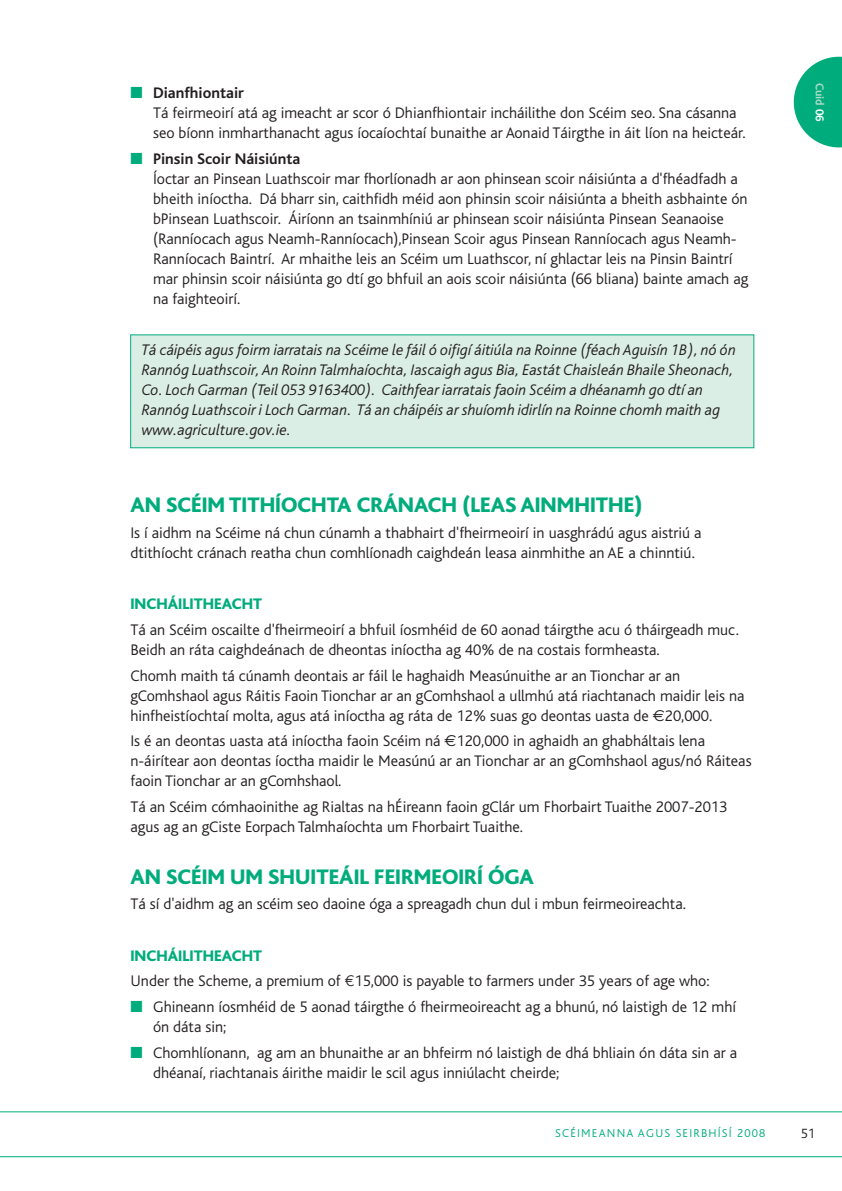
<style>
.page{position:relative;width:842px;height:1191px;background:#fff}
.page>*{position:absolute;margin:0;border:0;box-sizing:border-box;transform-origin:0 0}
.t1{font:800 22px "Bliss";color:#00ac7c}
.t2{font:300 16px/20px "Bliss";color:#231f20}
.t3{font:italic 300 16px/20px "Bliss";color:#231f20}
.t4{font:800 16px "Bliss";color:#00ac7c}
.t5{font:300 14px "Bliss";color:#231f20}
.t6{font:300 12px "Bliss";letter-spacing:.1em;color:#00ac7c}
.t7{font:700 12px "Bliss";color:#afdccb}
.s1{color:#00ac7c}
.s2{font-weight:700}
.s3{font-family:"Euro Sans";font-weight:400}
.s4{font-weight:800;color:#00ac7c}
.s5{font-family:"Euro Sans ITC";font-weight:400}
.s6{color:#fff}
</style>
<div class="page">
<svg style="left:794px;top:57px;width:48px;height:90px"></svg>
<svg style="left:0;top:1111px;width:842px;height:46px"></svg>
<div style="left:131px;top:335px;width:623px;height:112px;background:#dbeee6"></div>
<p class="t2" style="left:153px;top:84px;width:594px;text-indent:-23px"><span class="s1">■</span> <span class="s2">Dianfhiontair<br></span>Tá feirmeoirí atá ag imeacht ar scor ó Dhianfhiontair incháilithe don Scéim seo. Sna cásanna seo bíonn inmharthanacht agus íocaíochtaí bunaithe ar Aonaid Táirgthe in áit líon na heicteár.</p>
<p class="t2" style="left:153px;top:150px;width:597px;text-indent:-23px"><span class="s1">■</span> <span class="s2">Pinsin Scoir Náisiúnta<br></span>Íoctar an Pinsean Luathscoir mar fhorlíonadh ar aon phinsean scoir náisiúnta a d'fhéadfadh a bheith iníoctha. Dá bharr sin, caithfidh méid aon phinsin scoir náisiúnta a bheith asbhainte ón bPinsean Luathscoir. Áiríonn an tsainmhíniú ar phinsean scoir náisiúnta Pinsean Seanaoise (Ranníocach agus Neamh-Ranníocach),Pinsean Scoir agus Pinsean Ranníocach agus Neamh-Ranníocach Baintrí. Ar mhaithe leis an Scéim um Luathscor, ní ghlactar leis na Pinsin Baintrí mar phinsin scoir náisiúnta go dtí go bhfuil an aois scoir náisiúnta (66 bliana) bainte amach ag na faighteoirí.</p>
<p class="t3" style="left:142px;top:341px;width:596px">Tá cáipéis agus foirm iarratais na Scéime le fáil ó oifigí áitiúla na Roinne (féach Aguisín 1B), nó ón Rannóg Luathscoir, An Roinn Talmhaíochta, Iascaigh agus Bia, Eastát Chaisleán Bhaile Sheonach, Co. Loch Garman (Teil 053 9163400). Caithfear iarratais faoin Scéim a dhéanamh go dtí an Rannóg Luathscoir i Loch Garman. Tá an cháipéis ar shuíomh idirlín na Roinne chomh maith ag www.agriculture.gov.ie.</p>
<h1 class="t1" style="left:130px;top:498px;width:514px">AN SCÉIM TITHÍOCHTA CRÁNACH (LEAS AINMHITHE)</h1>
<p class="t2" style="left:130px;top:524px;width:572px">Is í aidhm na Scéime ná chun cúnamh a thabhairt d'fheirmeoirí in uasghrádú agus aistriú a dtithíocht cránach reatha chun comhlíonadh caighdeán leasa ainmhithe an AE a chinntiú.</p>
<p class="t4" style="left:130px;top:599px;width:133px">INCHÁILITHEACHT</p>
<p class="t2" style="left:130px;top:621px;width:610px">Tá an Scéim oscailte d'fheirmeoirí a bhfuil íosmhéid de 60 aonad táirgthe acu ó tháirgeadh muc.<br>Beidh an ráta caighdeánach de dheontas iníoctha ag 40% de na costais formheasta.</p>
<p class="t2" style="left:130px;top:667px;width:616px">Chomh maith tá cúnamh deontais ar fáil le haghaidh Measúnuithe ar an Tionchar ar an gComhshaol agus Ráitis Faoin Tionchar ar an gComhshaol a ullmhú atá riachtanach maidir leis na hinfheistíochtaí molta, agus atá iníoctha ag ráta de 12% suas go deontas uasta de <span class="s3">€</span>20,000.</p>
<p class="t2" style="left:130px;top:733px;width:623px">Is é an deontas uasta atá iníoctha faoin Scéim ná <span class="s3">€</span>120,000 in aghaidh an ghabháltais lena n-áirítear aon deontas íoctha maidir le Measúnú ar an Tionchar ar an gComhshaol agus/nó Ráiteas faoin Tionchar ar an gComhshaol.</p>
<p class="t2" style="left:130px;top:798px;width:598px">Tá an Scéim cómhaoinithe ag Rialtas na hÉireann faoin gClár um Fhorbairt Tuaithe 2007-2013 agus ag an gCiste Eorpach Talmhaíochta um Fhorbairt Tuaithe.</p>
<h1 class="t1" style="left:130px;top:869px;width:405px">AN SCÉIM UM SHUITEÁIL FEIRMEOIRÍ ÓGA</h1>
<p class="t2" style="left:130px;top:895px;width:557px">Tá sí d'aidhm ag an scéim seo daoine óga a spreagadh chun dul i mbun feirmeoireachta.</p>
<p class="t2" style="left:130px;top:944px;width:581px;line-height:25.6px"><span class="s4">INCHÁILITHEACHT<br></span>Under the Scheme, a premium of <span class="s5">¤</span>15,000 is payable to farmers under 35 years of age who:</p>
<p class="t2" style="left:153px;top:998px;width:584px;text-indent:-23px"><span class="s1">■</span> Ghineann íosmhéid de 5 aonad táirgthe ó fheirmeoireacht ag a bhunú, nó laistigh de 12 mhí ón dáta sin;</p>
<p class="t2" style="left:153px;top:1044px;width:585px;text-indent:-23px"><span class="s1">■</span> Chomhlíonann, ag am an bhunaithe ar an bhfeirm nó laistigh de dhá bhliain ón dáta sin ar a dhéanaí, riachtanais áirithe maidir le scil agus inniúlacht cheirde;</p>
<p class="t6" style="left:555px;top:1129px;width:212px">SCÉIMEANNA AGUS SEIRBHÍSÍ 2008</p>
<p class="t7" style="left:823px;top:83px;width:41px;rotate:90deg">Cuid <span class="s6">06</span></p>
<p class="t5" style="left:801px;top:1128px;width:16px">51</p>
</div>
